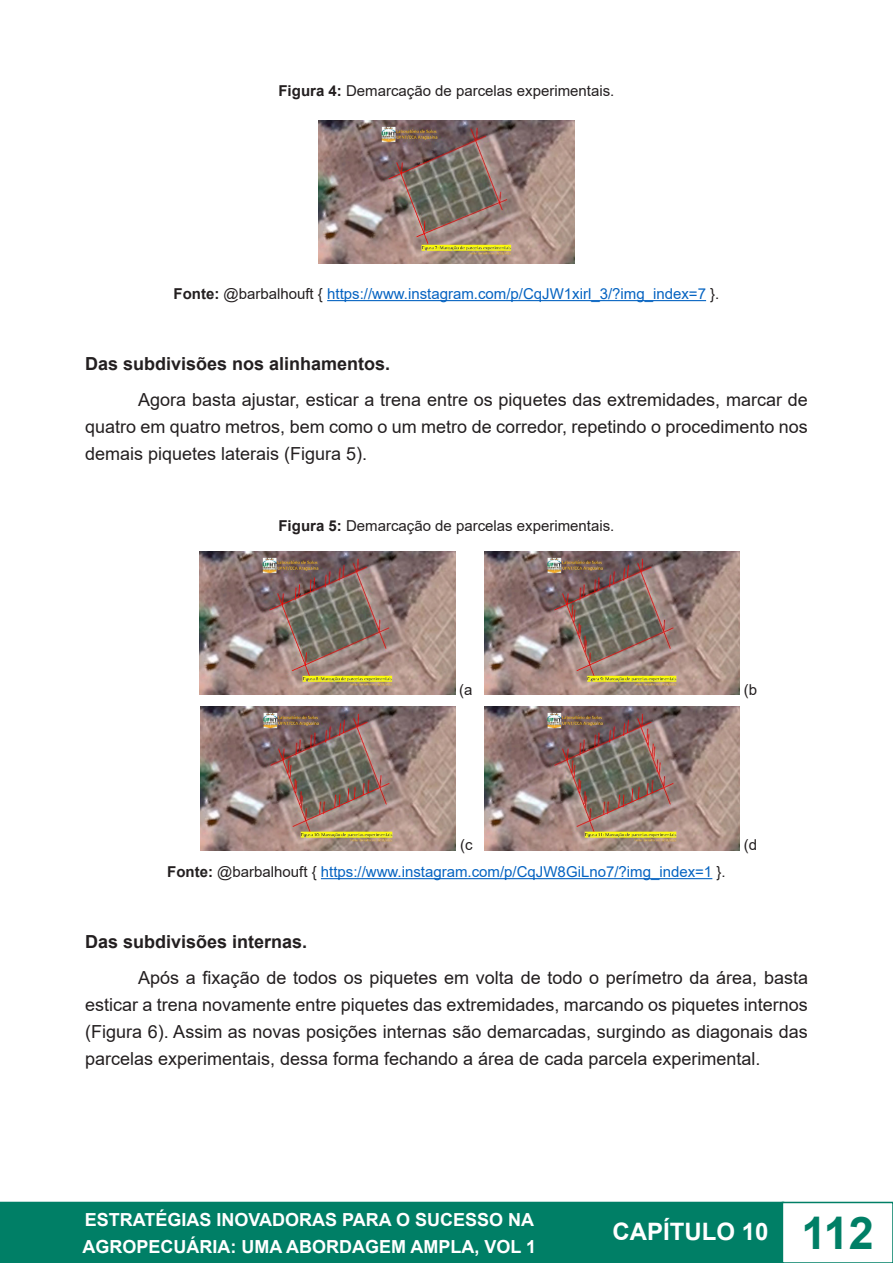
<style>
.page{position:relative;width:893px;height:1263px;background:#fff}
.page>*{position:absolute;margin:0;border:0;box-sizing:border-box;transform-origin:0 0}
.t1{font:700 24px "Arial";color:#fff}
.t2{font:18px/27px "Arial";color:#231f20;text-align:justify}
.t3{font:700 18px/27px "Arial";color:#fff}
.t4{font:700 18px "Arial";color:#231f20}
.t5{font:15px "Arial";color:#0563c1}
.t6{font:15px "Arial";color:#231f20}
.s1{font-weight:700}
.s2{font-weight:700;color:#231f20}
.s3{color:#231f20}
.s4{font-size:45px;color:#007f66}
</style>
<div class="page">
<div style="left:1px;top:1202px;width:782px;height:60px;background:#007f66"></div>
<div style="left:0;top:1202px;width:784px;height:61px;border:2px solid #007f66"></div>
<div style="left:782px;top:1202px;width:111px;height:61px;border:2px solid #007f66"></div>
<hr style="left:327px;top:300px;width:379px;height:1px;background:#0563c1">
<hr style="left:321px;top:878px;width:391px;height:1px;background:#0563c1">
<img style="left:319px;top:120px;width:255px;height:143px">
<img style="left:200px;top:551px;width:255px;height:143px">
<img style="left:485px;top:551px;width:255px;height:143px">
<img style="left:201px;top:706px;width:255px;height:144px">
<img style="left:485px;top:706px;width:255px;height:144px">
<p class="t6" style="left:278px;top:80px;width:337px"><span class="s1">Figura 4:</span> Demarcação de parcelas experimentais.</p>
<p class="t5" style="left:174px;top:283px;width:547px"><span class="s2">Fonte:</span> <span class="s3">@barbalhouft {</span> https://www.instagram.com/p/CqJW1xirl_3/?img_index=7 <span class="s3">}.</span></p>
<p class="t4" style="left:85px;top:351px;width:307px">Das subdivisões nos alinhamentos.</p>
<p class="t2" style="left:85px;top:386px;width:724px;text-indent:53px">Agora basta ajustar, esticar a trena entre os piquetes das extremidades, marcar de quatro em quatro metros, bem como o um metro de corredor, repetindo o procedimento nos demais piquetes laterais (Figura 5).</p>
<p class="t6" style="left:278px;top:515px;width:337px"><span class="s1">Figura 5:</span> Demarcação de parcelas experimentais.</p>
<p class="t6" style="left:459px;top:679px;width:15px">(a</p>
<p class="t6" style="left:744px;top:679px;width:15px">(b</p>
<p class="t6" style="left:460px;top:834px;width:14px">(c</p>
<p class="t6" style="left:744px;top:834px;width:15px">(d</p>
<p class="t5" style="left:167px;top:861px;width:560px"><span class="s2">Fonte:</span> <span class="s3">@barbalhouft {</span> https://www.instagram.com/p/CqJW8GiLno7/?img_index=1 <span class="s3">}.</span></p>
<p class="t4" style="left:85px;top:929px;width:224px">Das subdivisões internas.</p>
<p class="t2" style="left:85px;top:964px;width:724px;text-indent:53px">Após a fixação de todos os piquetes em volta de todo o perímetro da área, basta esticar a trena novamente entre piquetes das extremidades, marcando os piquetes internos (Figura 6). Assim as novas posições internas são demarcadas, surgindo as diagonais das parcelas experimentais, dessa forma fechando a área de cada parcela experimental.</p>
<p class="t3" style="left:82px;top:1206px;width:455px">ESTRATÉGIAS INOVADORAS PARA O SUCESSO NA<br>AGROPECUÁRIA: UMA ABORDAGEM AMPLA, VOL 1</p>
<h1 class="t1" style="left:612px;top:1215px;width:263px">CAPÍTULO 10 <span class="s4">112</span></h1>
</div>
